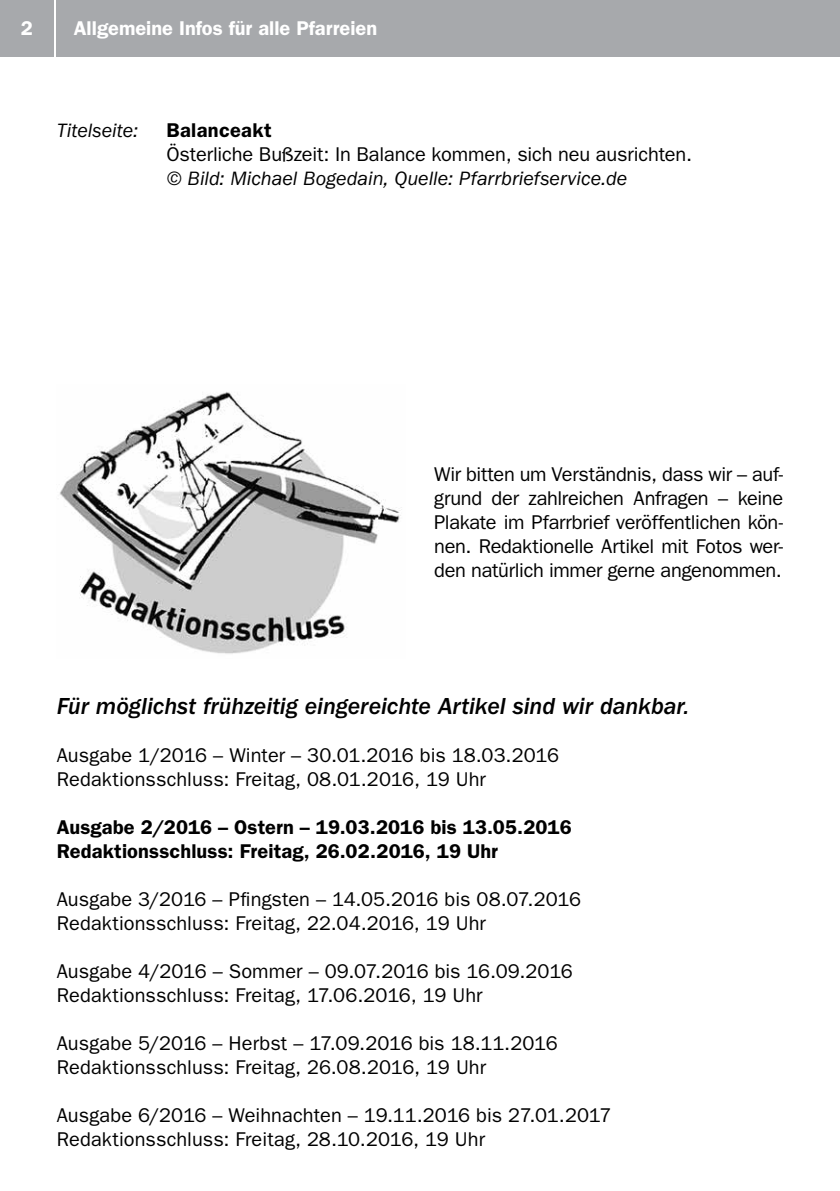
<style>
.page{position:relative;width:840px;height:1191px;background:#fff}
.page>*{position:absolute;margin:0;border:0;box-sizing:border-box;transform-origin:0 0}
.t1{font:italic 500 24px "Franklin Gothic LT";letter-spacing:-.005em;color:#000}
.t2{font:20px/24px "Franklin Gothic LT";color:#000}
.t3{font:600 20px/24px "Franklin Gothic LT";letter-spacing:.005em;color:#000}
.t4{font:italic 20px "Franklin Gothic LT";color:#000}
.t5{font:600 20px "Franklin Gothic LT";color:#fff}
</style>
<div class="page">
<div style="left:0;top:0;width:54px;height:57px;background:#a7a9ac"></div>
<div style="left:57px;top:0;width:782px;height:57px;background:#a7a9ac"></div>
<img style="left:60px;top:392px;width:342px;height:262px">
<p class="t5" style="left:21px;top:17px;width:14px">2</p>
<p class="t5" style="left:74px;top:17px;width:305px">Allgemeine Infos für alle Pfarreien</p>
<p class="t4" style="left:57px;top:120px;width:83px">Titelseite:</p>
<p class="t3" style="left:166px;top:119px;width:107px">Balanceakt</p>
<p class="t2" style="left:166px;top:143px;width:526px">Österliche Bußzeit: In Balance kommen, sich neu ausrichten.</p>
<p class="t4" style="left:166px;top:168px;width:462px">© Bild: Michael Bogedain, Quelle: Pfarrbriefservice.de</p>
<p class="t2" style="left:434px;top:462px;width:350px;text-align:justify">Wir bitten um Verständnis, dass wir – auf&shy;grund der zahlreichen Anfragen – keine Plakate im Pfarrbrief veröffentlichen kön&shy;nen. Redaktionelle Artikel mit Fotos wer&shy;den natürlich immer gerne angenommen.</p>
<p class="t1" style="left:57px;top:692px;width:633px">Für möglichst frühzeitig eingereichte Artikel sind wir dankbar.</p>
<p class="t2" style="left:57px;top:743px;width:503px">Ausgabe 1/2016 – Winter – 30.01.2016 bis 18.03.2016<br>Redaktionsschluss: Freitag, 08.01.2016, 19 Uhr</p>
<p class="t3" style="left:57px;top:815px;width:516px">Ausgabe 2/2016 – Ostern – 19.03.2016 bis 13.05.2016<br>Redaktionsschluss: Freitag, 26.02.2016, 19 Uhr</p>
<p class="t2" style="left:57px;top:887px;width:525px">Ausgabe 3/2016 – Pfingsten – 14.05.2016 bis 08.07.2016<br>Redaktionsschluss: Freitag, 22.04.2016, 19 Uhr</p>
<p class="t2" style="left:57px;top:959px;width:517px">Ausgabe 4/2016 – Sommer – 09.07.2016 bis 16.09.2016<br>Redaktionsschluss: Freitag, 17.06.2016, 19 Uhr</p>
<p class="t2" style="left:57px;top:1031px;width:502px">Ausgabe 5/2016 – Herbst – 17.09.2016 bis 18.11.2016<br>Redaktionsschluss: Freitag, 26.08.2016, 19 Uhr</p>
<p class="t2" style="left:57px;top:1103px;width:556px">Ausgabe 6/2016 – Weihnachten – 19.11.2016 bis 27.01.2017<br>Redaktionsschluss: Freitag, 28.10.2016, 19 Uhr</p>
</div>
